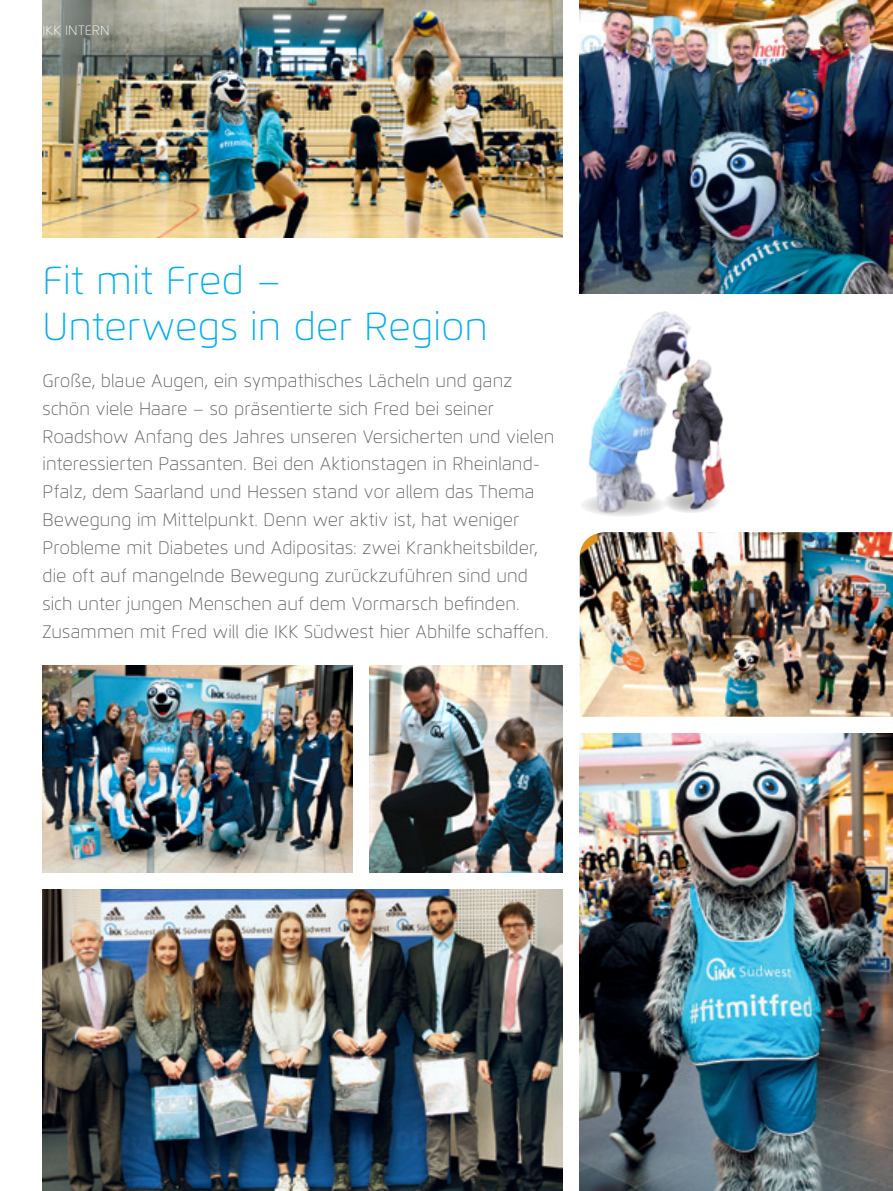
<style>
.page{position:relative;width:893px;height:1191px;background:#fff}
.page>*{position:absolute;margin:0;border:0;box-sizing:border-box;transform-origin:0 0}
.t1{font:100 39px/46.5px "Flexo";letter-spacing:-.005em;color:#00aeef}
.t2{font:100 18px/27.9px "Flexo";letter-spacing:.005em;color:#57585a}
.t3{font:100 13.5px "Flexo";color:#fff}
</style>
<div class="page">
<img style="left:369px;top:666px;width:193px;height:206px">
<img style="left:580px;top:0;width:313px;height:294px">
<img style="left:43px;top:0;width:520px;height:238px">
<img style="left:43px;top:666px;width:309px;height:206px">
<img style="left:583px;top:311px;width:143px;height:205px">
<img style="left:580px;top:733px;width:313px;height:458px">
<img style="left:580px;top:532px;width:313px;height:184px">
<img style="left:43px;top:889px;width:519px;height:302px">
<p class="t3" style="left:43px;top:22px;width:69px">IKK INTERN</p>
<h1 class="t1" style="left:43px;top:257px;width:447px">Fit mit Fred –<br>Unterwegs in der Region</h1>
<p class="t2" style="left:43px;top:366px;width:513px">Große, blaue Augen, ein sympathisches Lächeln und ganz schön viele Haare – so präsentierte sich Fred bei seiner Roadshow Anfang des Jahres unseren Versicherten und vielen interessierten Passanten. Bei den Aktionstagen in Rheinland-Pfalz, dem Saarland und Hessen stand vor allem das Thema Bewegung im Mittelpunkt. Denn wer aktiv ist, hat weniger Probleme mit Diabetes und Adipositas: zwei Krankheitsbilder, die oft auf mangelnde Bewegung zurückzuführen sind und sich unter jungen Menschen auf dem Vormarsch befinden.<br>Zusammen mit Fred will die IKK Südwest hier Abhilfe schaffen.</p>
</div>
